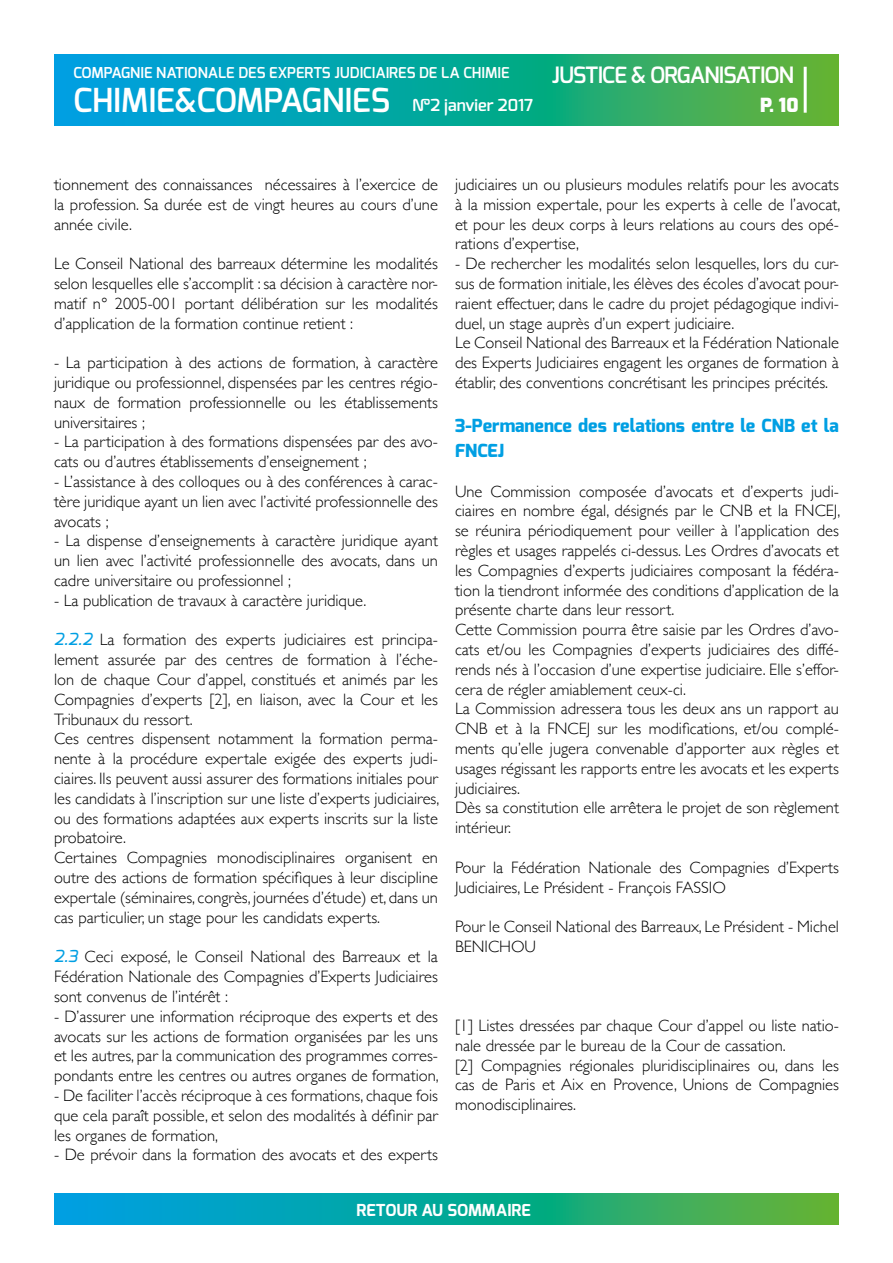
<style>
.page{position:relative;width:893px;height:1263px;background:#fff}
.page>*{position:absolute;margin:0;border:0;box-sizing:border-box;transform-origin:0 0}
.t1{font:600 33px "Exo";color:#fff}
.t2{font:600 22.5px "Exo";letter-spacing:-.035em;color:#fff}
.t3{font:900 19.5px "Exo";color:#fff}
.t4{font:800 18px/24.6px "Exo";color:#009fe3}
.t5{font:300 16.5px/19.8px "Gill Sans";color:#000;text-align:justify}
.t6{font:700 16.5px "Exo";color:#fff}
.t7{font:600 16.5px "Exo";color:#fff}
.t8{font:600 15px "Exo";color:#fff}
.s1{font-family:"Exo";font-weight:500;font-style:italic;color:#009fe3}
</style>
<div class="page">
<svg style="left:54px;top:54px;width:785px;height:71px;background:#17a892"></svg>
<hr style="left:804px;top:67px;width:3px;height:46px;background:#fff">
<svg style="left:54px;top:1193px;width:785px;height:32px;background:#17a892"></svg>
<p class="t2" style="left:552px;top:61px;width:244px">JUSTICE &amp; ORGANISATION</p>
<p class="t8" style="left:73px;top:63px;width:438px">COMPAGNIE NATIONALE DES EXPERTS JUDICIAIRES DE LA CHIMIE</p>
<p class="t7" style="left:412px;top:95px;width:122px">№2 janvier 2017</p>
<h1 class="t1" style="left:73px;top:79px;width:318px">CHIMIE&amp;COMPAGNIES</h1>
<p class="t3" style="left:760px;top:93px;width:40px">P. 10</p>
<p class="t5" style="left:54px;top:174px;width:385px">tionnement des connaissances nécessaires à l’exercice de la profession. Sa durée est de vingt heures au cours d’une année civile.</p>
<p class="t5" style="left:54px;top:253px;width:385px">Le Conseil National des barreaux détermine les modalités selon lesquelles elle s’accomplit : sa décision à caractère nor&shy;matif n° 2005-001 portant délibération sur les modalités d’application de la formation continue retient :</p>
<p class="t5" style="left:54px;top:352px;width:385px">- La participation à des actions de formation, à caractère juridique ou professionnel, dispensées par les centres régio&shy;naux de formation professionnelle ou les établissements universitaires ;</p>
<p class="t5" style="left:54px;top:431px;width:385px">- La participation à des formations dispensées par des avo&shy;cats ou d’autres établissements d’enseignement ;</p>
<p class="t5" style="left:54px;top:471px;width:385px">- L’assistance à des colloques ou à des conférences à carac&shy;tère juridique ayant un lien avec l’activité professionnelle des avocats ;</p>
<p class="t5" style="left:54px;top:530px;width:385px">- La dispense d’enseignements à caractère juridique ayant un lien avec l’activité professionnelle des avocats, dans un cadre universitaire ou professionnel ;</p>
<p class="t5" style="left:54px;top:590px;width:314px">- La publication de travaux à caractère juridique.</p>
<p class="t5" style="left:54px;top:629px;width:385px"><span class="s1">2.2.2</span> La formation des experts judiciaires est principa&shy;lement assurée par des centres de formation à l’éche&shy;lon de chaque Cour d’appel, constitués et animés par les Compagnies d’experts [2], en liaison, avec la Cour et les Tribunaux du ressort.</p>
<p class="t5" style="left:54px;top:728px;width:387px">Ces centres dispensent notamment la formation perma&shy;nente à la procédure expertale exigée des experts judi&shy;ciaires. Ils peuvent aussi assurer des formations initiales pour les candidats à l’inscription sur une liste d’experts judiciaires, ou des formations adaptées aux experts inscrits sur la liste probatoire.</p>
<p class="t5" style="left:54px;top:847px;width:385px">Certaines Compagnies monodisciplinaires organisent en outre des actions de formation spécifiques à leur discipline expertale (séminaires, congrès, journées d’étude) et, dans un cas particulier, un stage pour les candidats experts.</p>
<p class="t5" style="left:54px;top:946px;width:385px"><span class="s1">2.3</span> Ceci exposé, le Conseil National des Barreaux et la Fédération Nationale des Compagnies d’Experts Judiciaires sont convenus de l’intérêt :</p>
<p class="t5" style="left:54px;top:1006px;width:386px">- D’assurer une information réciproque des experts et des avocats sur les actions de formation organisées par les uns et les autres, par la communication des programmes corres&shy;pondants entre les centres ou autres organes de formation,</p>
<p class="t5" style="left:54px;top:1085px;width:385px">- De faciliter l’accès réciproque à ces formations, chaque fois que cela paraît possible, et selon des modalités à définir par les organes de formation,</p>
<p class="t5" style="left:54px;top:1144px;width:386px">- De prévoir dans la formation des avocats et des experts</p>
<p class="t5" style="left:455px;top:174px;width:387px">judiciaires un ou plusieurs modules relatifs pour les avocats à la mission expertale, pour les experts à celle de l’avocat, et pour les deux corps à leurs relations au cours des opé&shy;rations d’expertise,</p>
<p class="t5" style="left:455px;top:253px;width:385px">- De rechercher les modalités selon lesquelles, lors du cur&shy;sus de formation initiale, les élèves des écoles d’avocat pour&shy;raient effectuer, dans le cadre du projet pédagogique indivi&shy;duel, un stage auprès d’un expert judiciaire.</p>
<p class="t5" style="left:455px;top:332px;width:385px">Le Conseil National des Barreaux et la Fédération Nationale des Experts Judiciaires engagent les organes de formation à établir, des conventions concrétisant les principes précités.</p>
<p class="t4" style="left:455px;top:414px;width:385px">3-Permanence des relations entre le CNB et la<br>FNCEJ</p>
<p class="t5" style="left:455px;top:481px;width:387px">Une Commission composée d’avocats et d’experts judi&shy;ciaires en nombre égal, désignés par le CNB et la FNCEJ, se réunira périodiquement pour veiller à l’application des règles et usages rappelés ci-dessus. Les Ordres d’avocats et les Compagnies d’experts judiciaires composant la fédéra&shy;tion la tiendront informée des conditions d’application de la présente charte dans leur ressort.</p>
<p class="t5" style="left:455px;top:619px;width:385px">Cette Commission pourra être saisie par les Ordres d’avo&shy;cats et/ou les Compagnies d’experts judiciaires des diffé&shy;rends nés à l’occasion d’une expertise judiciaire. Elle s’effor&shy;cera de régler amiablement ceux-ci.</p>
<p class="t5" style="left:455px;top:698px;width:385px">La Commission adressera tous les deux ans un rapport au CNB et à la FNCEJ sur les modifications, et/ou complé&shy;ments qu’elle jugera convenable d’apporter aux règles et usages régissant les rapports entre les avocats et les experts judiciaires.</p>
<p class="t5" style="left:455px;top:797px;width:385px">Dès sa constitution elle arrêtera le projet de son règlement intérieur.</p>
<p class="t5" style="left:455px;top:857px;width:385px">Pour la Fédération Nationale des Compagnies d’Experts<br>Judiciaires, Le Président - François FASSIO</p>
<p class="t5" style="left:455px;top:916px;width:385px">Pour le Conseil National des Barreaux, Le Président - Michel<br>BENICHOU</p>
<p class="t5" style="left:455px;top:1015px;width:385px">[1] Listes dressées par chaque Cour d’appel ou liste natio&shy;nale dressée par le bureau de la Cour de cassation.</p>
<p class="t5" style="left:455px;top:1054px;width:385px">[2] Compagnies régionales pluridisciplinaires ou, dans les cas de Paris et Aix en Provence, Unions de Compagnies monodisciplinaires.</p>
<p class="t6" style="left:357px;top:1200px;width:176px">RETOUR AU SOMMAIRE</p>
</div>
